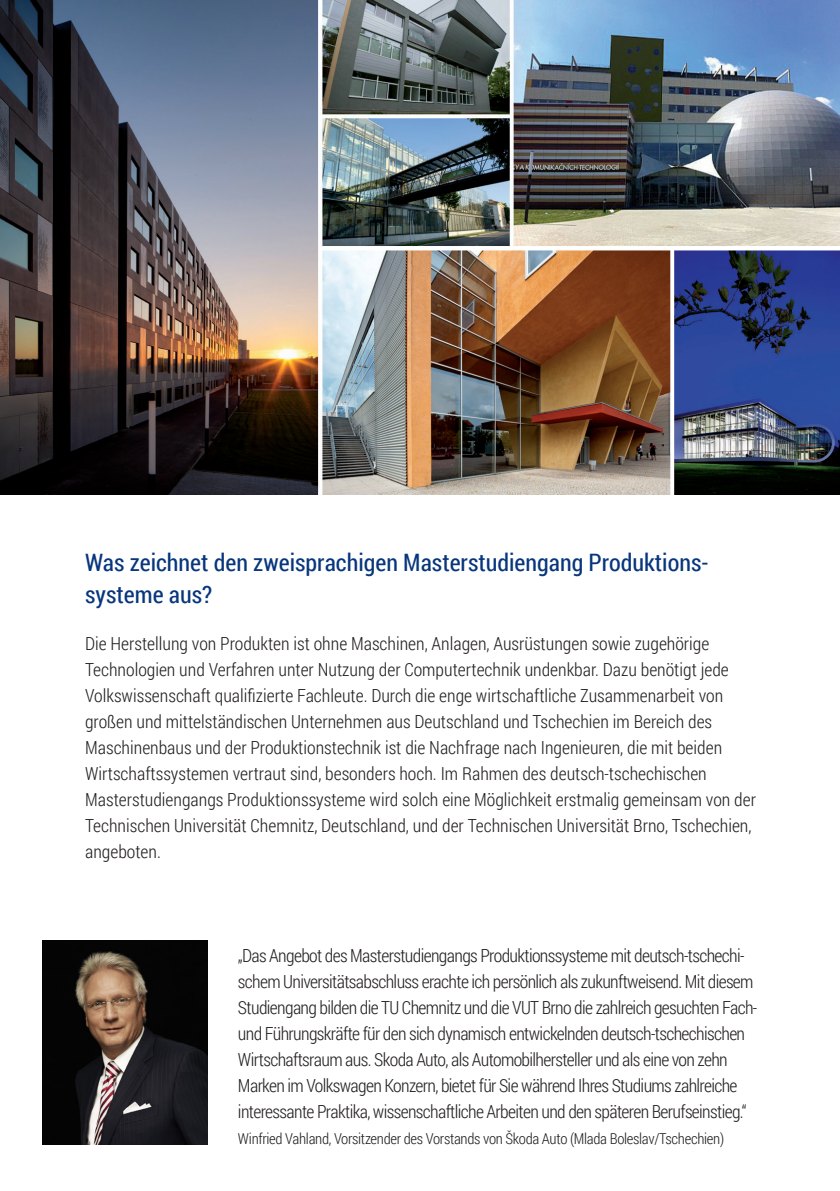
<style>
.page{position:relative;width:840px;height:1191px;background:#fff}
.page>*{position:absolute;margin:0;border:0;box-sizing:border-box;transform-origin:0 0}
.Studienbeschreibung{font:24px/32px "Roboto Condensed";color:#08367d}
.Mengentext{font:300 18px/26px "Roboto Condensed";color:#231f20}
.Mengentext-2{font:300 18px/26px "Roboto Condensed";letter-spacing:-.035em;color:#231f20}
.Marginalien{font:300 15px "Roboto Condensed";letter-spacing:-.02em;color:#231f20}
</style>
<div class="page">
<img style="left:0;top:0;width:839px;height:494px">
<img style="left:43px;top:940px;width:164px;height:204px">
<p class="Studienbeschreibung" style="left:85px;top:546px;width:624px">Was zeichnet den zweisprachigen Masterstudiengang Produktions&shy;systeme aus?</p>
<p class="Mengentext" style="left:85px;top:630px;width:672px">Die Herstellung von Produkten ist ohne Maschinen, Anlagen, Ausrüstungen sowie zugehörige Technologien und Verfahren unter Nutzung der Computertechnik undenkbar. Dazu benötigt jede Volkswissenschaft qualifizierte Fachleute. Durch die enge wirtschaftliche Zusammenarbeit von großen und mittelständischen Unternehmen aus Deutschland und Tschechien im Bereich des Maschinenbaus und der Produktionstechnik ist die Nachfrage nach Ingenieuren, die mit beiden Wirtschaftssystemen vertraut sind, besonders hoch. Im Rahmen des deutsch-tschechischen Masterstudiengangs Produktionssysteme wird solch eine Möglichkeit erstmalig gemeinsam von der Technischen Universität Chemnitz, Deutschland, und der Technischen Universität Brno, Tschechien, angeboten.</p>
<p class="Mengentext-2" style="left:238px;top:942px;width:520px">„Das Angebot des Masterstudiengangs Produktionssysteme mit deutsch-tschechi&shy;schem Universitätsabschluss erachte ich persönlich als zukunftweisend. Mit diesem Studiengang bilden die TU Chemnitz und die VUT Brno die zahlreich gesuchten Fach&shy;und Führungskräfte für den sich dynamisch entwickelnden deutsch-tschechischen Wirtschaftsraum aus. Skoda Auto, als Automobilhersteller und als eine von zehn Marken im Volkswagen Konzern, bietet für Sie während Ihres Studiums zahlreiche interessante Praktika, wissenschaftliche Arbeiten und den späteren Berufseinstieg.“</p>
<p class="Marginalien" style="left:238px;top:1128px;width:487px">Winfried Vahland, Vorsitzender des Vorstands von Škoda Auto (Mlada Boleslav/Tschechien)</p>
</div>
